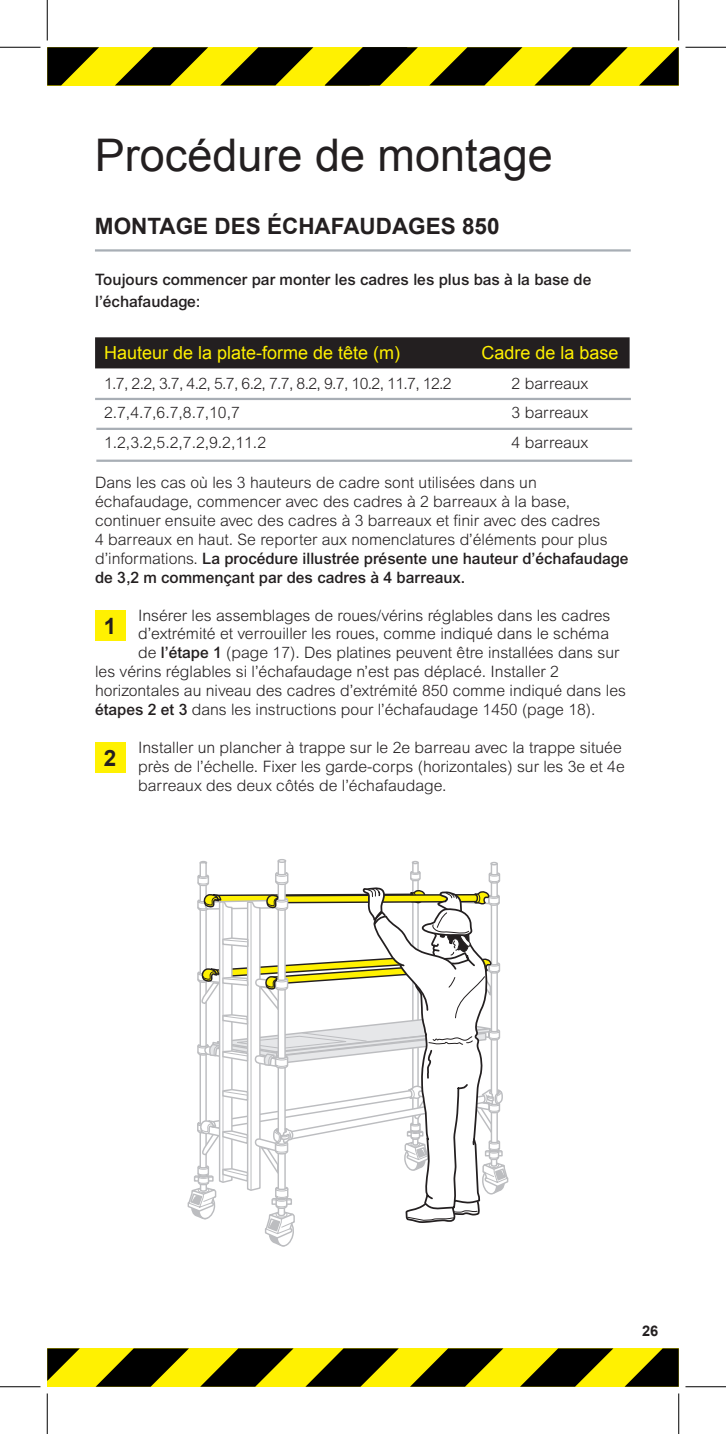
<style>
.page{position:relative;width:726px;height:1434px;background:#fff}
.page>*{position:absolute;margin:0;border:0;box-sizing:border-box;transform-origin:0 0}
.t1{font:45px "Arial";color:#231f20}
.t2{font:700 22.5px "Arial";color:#231f20}
.t3{font:18px "Arial";color:#fff101}
.t4{font:300 15.75px/18.9px "Arial MT Std";color:#231f20}
.t5{font:500 15.75px/21.6px "Arial MT Std";color:#231f20}
.t6{font:700 14.62px "Arial";color:#231f20}
.s1{font-weight:500}
</style>
<div class="page">
<div style="left:47px;top:1348px;width:632px;height:39px;background:#fff101"></div>
<svg style="left:625px;top:1348px;width:54px;height:39px"></svg>
<svg style="left:520px;top:1348px;width:93px;height:39px"></svg>
<svg style="left:410px;top:1348px;width:93px;height:39px"></svg>
<svg style="left:305px;top:1348px;width:94px;height:39px"></svg>
<svg style="left:200px;top:1348px;width:94px;height:39px"></svg>
<svg style="left:96px;top:1348px;width:93px;height:39px"></svg>
<svg style="left:47px;top:1348px;width:33px;height:33px"></svg>
<div style="left:47px;top:47px;width:632px;height:38px;background:#fff101"></div>
<svg style="left:47px;top:47px;width:52px;height:38px"></svg>
<svg style="left:115px;top:47px;width:93px;height:38px"></svg>
<svg style="left:220px;top:47px;width:93px;height:38px"></svg>
<svg style="left:325px;top:47px;width:93px;height:38px"></svg>
<svg style="left:429px;top:47px;width:93px;height:38px"></svg>
<svg style="left:535px;top:47px;width:93px;height:38px"></svg>
<svg style="left:639px;top:47px;width:40px;height:38px"></svg>
<div style="left:95px;top:337px;width:535px;height:31px;background:#231f20"></div>
<hr style="left:95px;top:249px;width:536px;height:3px;background:#a8aeb5">
<hr style="left:95px;top:398px;width:536px;height:2px;background:#a8aeb5">
<hr style="left:96px;top:428px;width:536px;height:2px;background:#a8aeb5">
<hr style="left:96px;top:460px;width:536px;height:2px;background:#a8aeb5">
<div style="left:95px;top:610px;width:30px;height:30px;background:#fff101"></div>
<div style="left:95px;top:742px;width:30px;height:31px;background:#fff101"></div>
<svg style="left:188px;top:859px;width:320px;height:387px"></svg>
<hr style="left:0;top:47px;width:40px;height:1px;background:#000">
<hr style="left:685px;top:47px;width:41px;height:1px;background:#000">
<hr style="left:0;top:1386px;width:40px;height:1px;background:#000">
<hr style="left:685px;top:1386px;width:41px;height:1px;background:#000">
<hr style="left:47px;top:0;width:1px;height:41px;background:#000">
<hr style="left:47px;top:1393px;width:1px;height:41px;background:#000">
<hr style="left:678px;top:0;width:1px;height:41px;background:#000">
<hr style="left:678px;top:1393px;width:1px;height:41px;background:#000">
<p class="t1" style="left:95px;top:126px;width:459px">Procédure de montage</p>
<p class="t2" style="left:95px;top:211px;width:406px">MONTAGE DES ÉCHAFAUDAGES 850</p>
<p class="t5" style="left:95px;top:269px;width:498px">Toujours commencer par monter les cadres les plus bas à la base de l’échafaudage:</p>
<p class="t3" style="left:104px;top:341px;width:298px">Hauteur de la plate-forme de tête (m)</p>
<p class="t3" style="left:481px;top:341px;width:139px">Cadre de la base</p>
<p class="t4" style="left:104px;top:374px;width:349px">1.7, 2.2, 3.7, 4.2, 5.7, 6.2, 7.7, 8.2, 9.7, 10.2, 11.7, 12.2</p>
<p class="t4" style="left:512px;top:374px;width:78px">2 barreaux</p>
<p class="t4" style="left:104px;top:403px;width:137px">2.7,4.7,6.7,8.7,10,7</p>
<p class="t4" style="left:512px;top:403px;width:78px">3 barreaux</p>
<p class="t4" style="left:104px;top:433px;width:164px">1.2,3.2,5.2,7.2,9.2,11.2</p>
<p class="t4" style="left:512px;top:433px;width:78px">4 barreaux</p>
<p class="t4" style="left:95px;top:473px;width:443px">Dans les cas où les 3 hauteurs de cadre sont utilisées dans un</p>
<p class="t4" style="left:95px;top:492px;width:535px">échafaudage, commencer avec des cadres à 2 barreaux à la base, continuer ensuite avec des cadres à 3 barreaux et finir avec des cadres<br>4 barreaux en haut. Se reporter aux nomenclatures d’éléments pour plus d’informations. <span class="s1">La procédure illustrée présente une hauteur d’échafaudage de 3,2 m commençant par des cadres à 4 barreaux.</span></p>
<p class="t4" style="left:138px;top:606px;width:474px">Insérer les assemblages de roues/vérins réglables dans les cadres</p>
<p class="t4" style="left:138px;top:624px;width:472px">d’extrémité et verrouiller les roues, comme indiqué dans le schéma</p>
<p class="t4" style="left:138px;top:643px;width:483px">de <span class="s1">l’étape 1</span> (page 17). Des platines peuvent être installées dans sur</p>
<p class="t4" style="left:95px;top:662px;width:465px">les vérins réglables si l’échafaudage n’est pas déplacé. Installer 2</p>
<p class="t4" style="left:95px;top:681px;width:532px">horizontales au niveau des cadres d’extrémité 850 comme indiqué dans les <span class="s1">étapes 2 et 3</span> dans les instructions pour l’échafaudage 1450 (page 18).</p>
<p class="t4" style="left:138px;top:738px;width:488px">Installer un plancher à trappe sur le 2e barreau avec la trappe située près de l’échelle. Fixer les garde-corps (horizontales) sur les 3e et 4e barreaux des deux côtés de l’échafaudage.</p>
<p class="t2" style="left:104px;top:611px;width:14px">1</p>
<p class="t2" style="left:104px;top:743px;width:14px">2</p>
<p class="t6" style="left:642px;top:1321px;width:18px">26</p>
</div>
